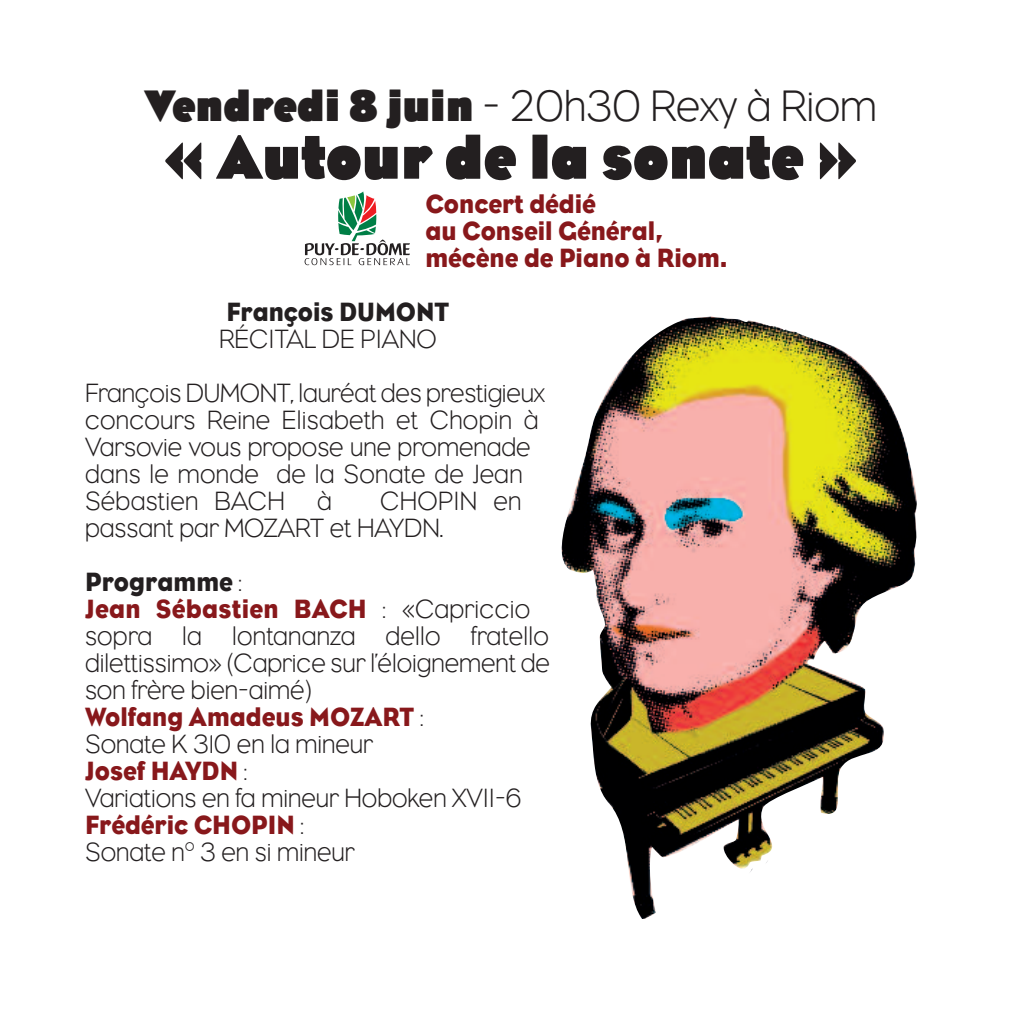
<style>
.page{position:relative;width:1021px;height:1021px;background:#fff}
.page>*{position:absolute;margin:0;border:0;box-sizing:border-box;transform-origin:0 0}
.t1{font:900 63px "Eagle";color:#231f20;scale:.95 1}
.t2{font:300 45px "Eagle";color:#231f20;scale:.95 1}
.t3{font:300 27px/27px "Eagle";color:#231f20;scale:.95 1}
.t4{font:27px/27px "Eagle";color:#88181b;scale:.95 1}
.t5{font:27px "Eagle";color:#231f20;scale:.95 1}
.s1{font-weight:900}
.s2{font-weight:400}
.s3{font-weight:400;color:#88181b}
</style>
<div class="page">
<img style="left:561px;top:316px;width:355px;height:603px">
<svg style="left:304px;top:191px;width:106px;height:74px"></svg>
<h2 class="t2" style="left:144px;top:79px;width:772px"><span class="s1">Vendredi 8 juin</span> - 20h30 Rexy à Riom</h2>
<h1 class="t1" style="left:164px;top:120px;width:730px">« Autour de la sonate »</h1>
<p class="t4" style="left:425px;top:190px;width:320px">Concert dédié<br>au Conseil Général, mécène de Piano à Riom.</p>
<p class="t5" style="left:226px;top:296px;width:236px">François DUMONT</p>
<p class="t3" style="left:85px;top:311px;width:485px;line-height:54px;text-indent:134px">RÉCITAL DE PIANO<br>François DUMONT, lauréat des prestigieux</p>
<p class="t3" style="left:85px;top:406px;width:478px">concours Reine Elisabeth et Chopin à<br>Varsovie vous propose une promenade dans le monde de la Sonate de Jean<br>Sébastien BACH à</p>
<p class="t3" style="left:85px;top:487px;width:461px;text-indent:295px">CHOPIN en passant par MOZART et HAYDN.</p>
<p class="t3" style="left:85px;top:568px;width:491px"><span class="s2">Programme</span> :<br><span class="s3">Jean Sébastien BACH</span> : «Capriccio sopra la lontananza dello fratello dilettissimo» (Caprice sur l’éloignement de son frère bien-aimé)<br><span class="s3">Wolfang Amadeus MOZART</span> :<br>Sonate K 310 en la mineur<br><span class="s3">Josef HAYDN</span> :<br>Variations en fa mineur Hoboken XVII-6<br><span class="s3">Frédéric CHOPIN</span> :<br>Sonate n° 3 en si mineur</p>
</div>
